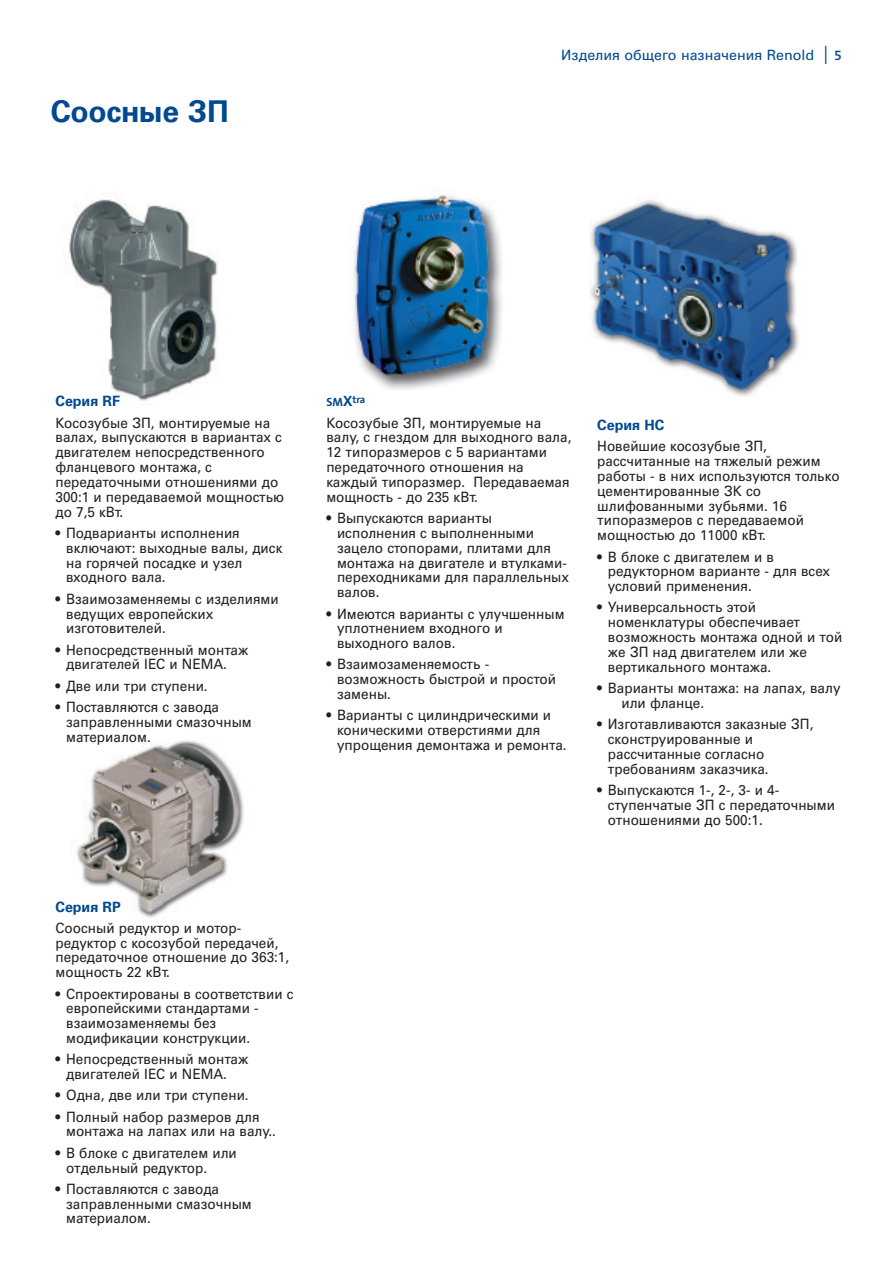
<style>
.page{position:relative;width:893px;height:1263px;background:#fff}
.page>*{position:absolute;margin:0;border:0;box-sizing:border-box;transform-origin:0 0}
.t1{font:700 30px "Univers Cyr";letter-spacing:-.01em;color:#014990}
.t2{font:14.25px/14.9px "Univers Cyr";color:#231f20;scale:.95 1}
.t3{font:14.25px "Univers Cyr";color:#014990}
.t4{font:700 14.25px "Univers Cyr";color:#014990}
.t5{font:700 10.5px "The Sans B7";color:#014990}
.s1{font-family:"The Sans B6";font-weight:600;font-size:27px}
.s2{font-family:"The Sans B6";font-weight:600}
.s3{font-size:12px}
.s4{font-size:15px}
</style>
<div class="page">
<img style="left:589px;top:200px;width:210px;height:197px">
<img style="left:76px;top:740px;width:168px;height:178px">
<img style="left:69px;top:193px;width:149px;height:208px">
<img style="left:353px;top:190px;width:149px;height:200px">
<h1 class="t1" style="left:51px;top:100px;width:179px">Соосные ЗП</h1>
<p class="t3" style="left:561px;top:49px;width:282px">Изделия общего назначения Renold <span class="s1">I</span> <span class="s2">5</span></p>
<p class="t4" style="left:56px;top:396px;width:66px">Серия RF</p>
<p class="t2" style="left:56px;top:416px;width:242px">Косозубые ЗП, монтируемые на валах, выпускаются в вариантах с двигателем непосредственного фланцевого монтажа, с передаточными отношениями до<br>300:1 и передаваемой мощностью до 7,5 кВт.</p>
<p class="t2" style="left:66px;top:527px;width:229px;text-indent:-11px">• Подварианты исполнения включают: выходные валы, диск на горячей посадке и узел входного вала.</p>
<p class="t2" style="left:66px;top:592px;width:225px;text-indent:-11px">• Взаимозаменяемы с изделиями ведущих европейских изготовителей.</p>
<p class="t2" style="left:66px;top:643px;width:193px;text-indent:-11px">• Непосредственный монтаж двигателей IEC и NEMA.</p>
<p class="t2" style="left:56px;top:679px;width:162px">• Две или три ступени.</p>
<p class="t2" style="left:66px;top:701px;width:197px;text-indent:-11px">• Поставляются с завода заправленными смазочным материалом.</p>
<p class="t4" style="left:56px;top:901px;width:67px">Серия RP</p>
<p class="t2" style="left:56px;top:921px;width:248px">Соосный редуктор и мотор&shy;редуктор с косозубой передачей, передаточное отношение до 363:1, мощность 22 кВт.</p>
<p class="t2" style="left:66px;top:987px;width:241px;text-indent:-11px">• Спроектированы в соответствии с европейскими стандартами - взаимозаменяемы без модификации конструкции.</p>
<p class="t2" style="left:66px;top:1053px;width:193px;text-indent:-11px">• Непосредственный монтаж двигателей IEC и NEMA.</p>
<p class="t2" style="left:56px;top:1089px;width:205px">• Одна, две или три ступени.</p>
<p class="t2" style="left:66px;top:1110px;width:222px;text-indent:-11px">• Полный набор размеров для монтажа на лапах или на валу..</p>
<p class="t2" style="left:66px;top:1146px;width:181px;text-indent:-11px">• В блоке с двигателем или отдельный редуктор.</p>
<p class="t2" style="left:66px;top:1182px;width:197px;text-indent:-11px">• Поставляются с завода заправленными смазочным материалом.</p>
<p class="t5" style="left:326px;top:394px;width:41px"><span class="s3">SM</span><span class="s4">X</span>tra</p>
<p class="t2" style="left:326px;top:416px;width:259px">Косозубые ЗП, монтируемые на валу, с гнездом для выходного вала,<br>12 типоразмеров с 5 вариантами передаточного отношения на каждый типоразмер. Передаваемая мощность - до 235 кВт.</p>
<p class="t2" style="left:337px;top:512px;width:246px;text-indent:-11px">• Выпускаются варианты исполнения с выполненными зацело стопорами, плитами для монтажа на двигателе и втулками&shy;переходниками для параллельных валов.</p>
<p class="t2" style="left:337px;top:607px;width:241px;text-indent:-11px">• Имеются варианты с улучшенным уплотнением входного и выходного валов.</p>
<p class="t2" style="left:337px;top:658px;width:232px;text-indent:-11px">• Взаимозаменяемость - возможность быстрой и простой замены.</p>
<p class="t2" style="left:337px;top:709px;width:243px;text-indent:-11px">• Варианты с цилиндрическими и коническими отверстиями для упрощения демонтажа и ремонта.</p>
<p class="t4" style="left:597px;top:420px;width:68px">Серия HC</p>
<p class="t2" style="left:597px;top:440px;width:257px">Новейшие косозубые ЗП, рассчитанные на тяжелый режим работы - в них используются только цементированные ЗК со шлифованными зубьями. 16 типоразмеров с передаваемой мощностью до 11000 кВт.</p>
<p class="t2" style="left:608px;top:550px;width:235px;text-indent:-11px">• В блоке с двигателем и в редукторном варианте - для всех условий применения.</p>
<p class="t2" style="left:608px;top:601px;width:248px;text-indent:-11px">• Универсальность этой номенклатуры обеспечивает возможность монтажа одной и той же ЗП над двигателем или же вертикального монтажа.</p>
<p class="t2" style="left:621px;top:682px;width:232px;text-indent:-24px">• Варианты монтажа: на лапах, валу или фланце.</p>
<p class="t2" style="left:608px;top:718px;width:218px;text-indent:-11px">• Изготавливаются заказные ЗП, сконструированные и рассчитанные согласно требованиям заказчика.</p>
<p class="t2" style="left:608px;top:784px;width:241px;text-indent:-11px">• Выпускаются 1-, 2-, 3- и 4- ступенчатые ЗП с передаточными отношениями до 500:1.</p>
</div>
